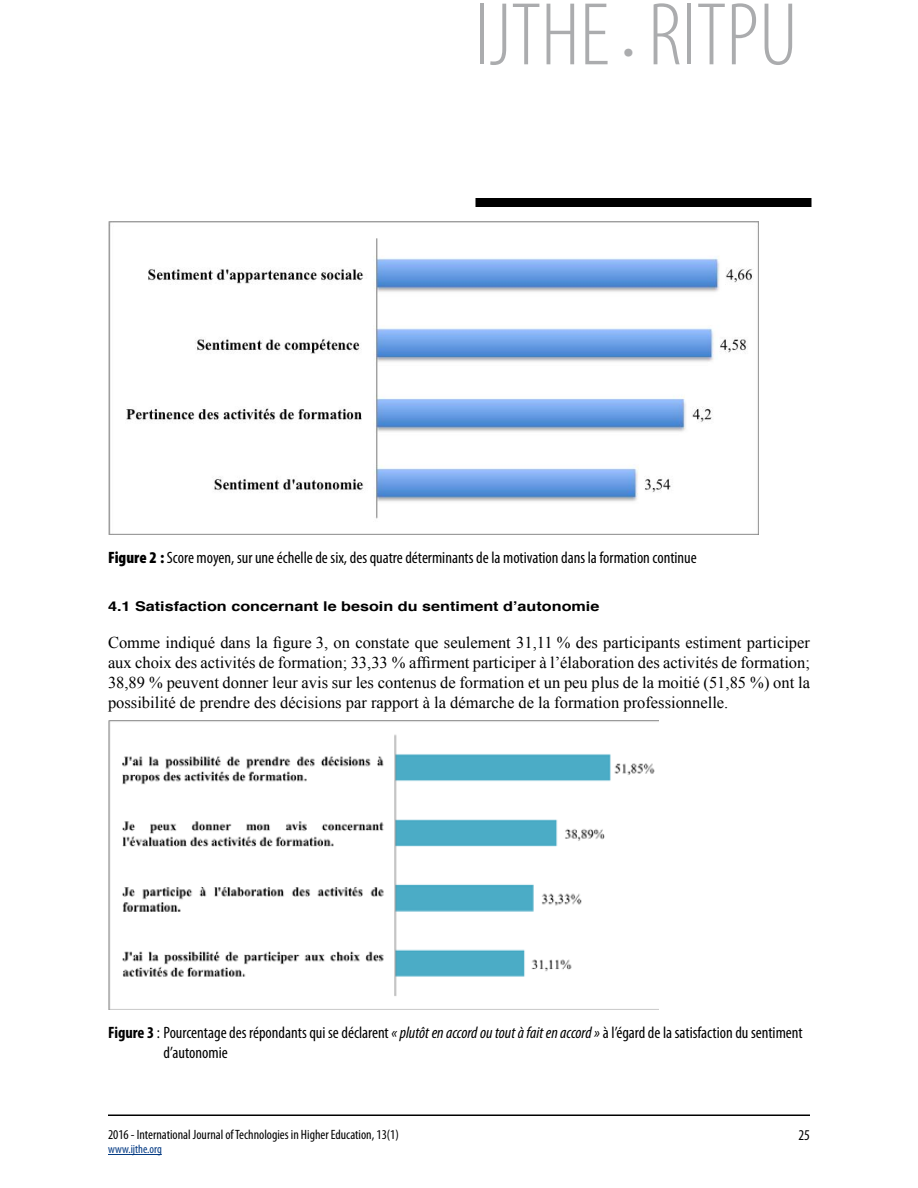
<style>
.page{position:relative;width:918px;height:1188px;background:#fff}
.page>*{position:absolute;margin:0;border:0;box-sizing:border-box;transform-origin:0 0}
.t1{font:300 condensed 90px "Myriad Pro";color:#abacae}
.t2{font:16.5px/19.8px "Times New Roman";color:#000;text-align:justify}
.t3{font:condensed 16.5px/19.8px "Myriad Pro";color:#000}
.t4{font:condensed 15px "Myriad Pro";color:#000}
.t5{font:condensed 13.5px "Myriad Pro";color:#000}
.t6{font:700 13.5px "Helvetica";color:#000;scale:1.2 1}
.t7{font:condensed 12px "Myriad Pro";color:#003882}
.s1{font-size:45px}
.s2{font-weight:900}
.s3{font-weight:700;font-stretch:normal}
.s4{font-weight:700}
.s5{font-style:italic}
</style>
<div class="page">
<hr style="left:108px;top:1114px;width:702px;height:2px;background:#000">
<hr style="left:108px;top:1154px;width:54px;height:1px;background:#003882">
<div style="left:476px;top:198px;width:336px;height:9px;background:#000"></div>
<img style="left:108px;top:222px;width:650px;height:312px">
<img style="left:108px;top:720px;width:551px;height:290px">
<h1 class="t1" style="left:474px;top:-19px;width:325px">IJTHE <span class="s1">•</span> RITPU</h1>
<p class="t3" style="left:108px;top:547px;width:590px"><span class="s2">Figure 2</span> <span class="s3">:</span> Score moyen, sur une échelle de six, des quatre déterminants de la motivation dans la formation continue</p>
<p class="t6" style="left:108px;top:594px;width:411px">4.1 Satisfaction concernant le besoin du sentiment d’autonomie</p>
<p class="t2" style="left:108px;top:633px;width:704px">Comme indiqué dans la figure 3, on constate que seulement 31,11 % des participants estiment participer aux choix des activités de formation; 33,33 % affirment participer à l’élaboration des activités de formation; 38,89 % peuvent donner leur avis sur les contenus de formation et un peu plus de la moitié (51,85 %) ont la possibilité de prendre des décisions par rapport à la démarche de la formation professionnelle.</p>
<p class="t3" style="left:164px;top:1023px;width:641px;text-indent:-56px"><span class="s4">Figure 3</span> : Pourcentage des répondants qui se déclarent <span class="s5">« plutôtenaccordoutoutàfaitenaccord »</span> à l’égard de la satisfaction du sentiment d’autonomie</p>
<p class="t5" style="left:108px;top:1126px;width:292px">2016 - International Journal of Technologies in Higher Education, 13(1)</p>
<p class="t7" style="left:108px;top:1142px;width:55px">www.ijthe.org</p>
<p class="t4" style="left:798px;top:1126px;width:13px">25</p>
</div>
